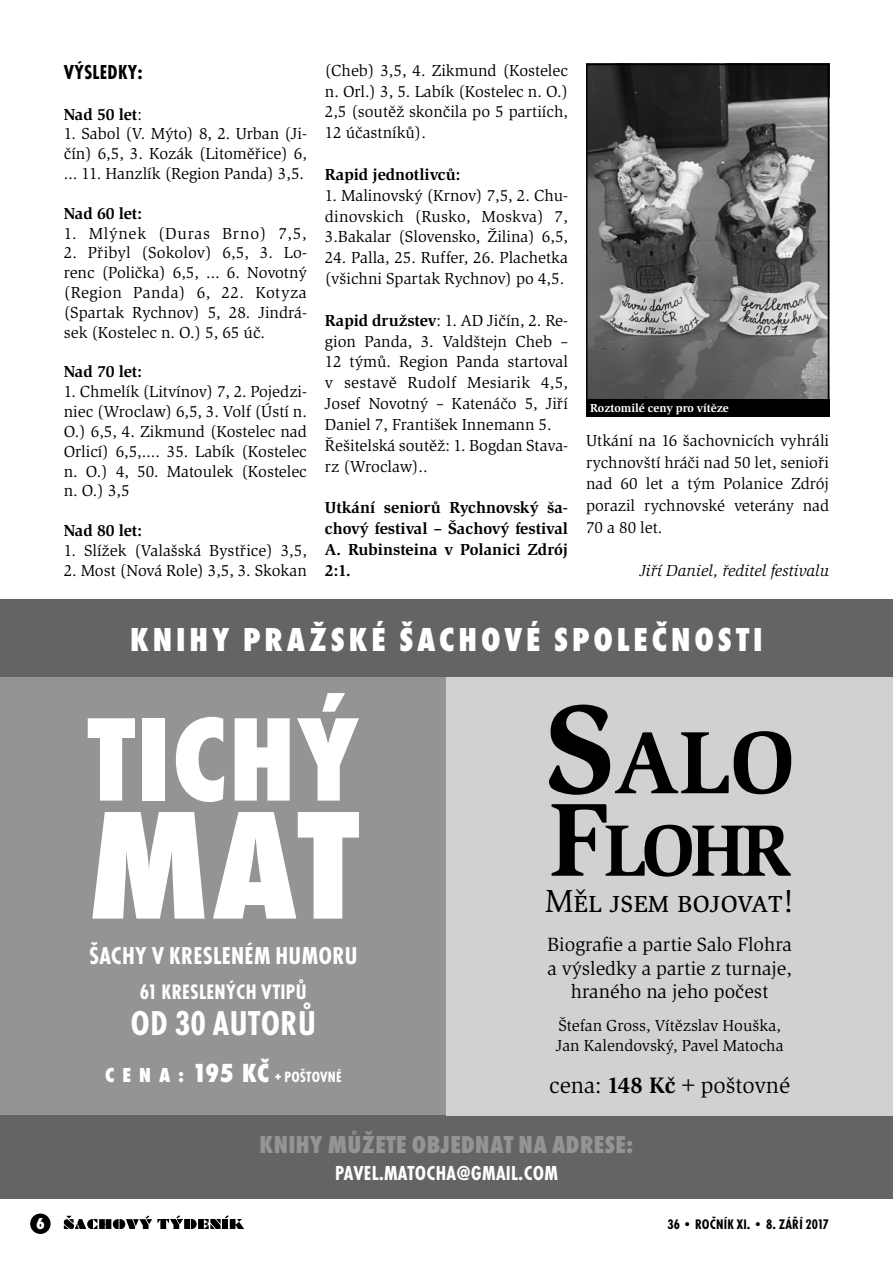
<style>
.page{position:relative;width:893px;height:1263px;background:#fff}
.page>*{position:absolute;margin:0;border:0;box-sizing:border-box;transform-origin:0 0}
.Nadpisek{font:159.75px "Futura TOT Extr Bold Cond";color:#fff}
.Nadpisek-2{font:123.45px "Futura TOT Extr Bold Cond";letter-spacing:.015em;color:#fff}
.txt{font:700 91.2px "Slimbach Itc TOT";color:#000}
.txt-2{font:700 75px "Slimbach Itc TOT";color:#000}
.Nadpisek-3{font:700 condensed 35.85px "Futura TOT";letter-spacing:.015em;color:#fff}
.Nadpisek-4{font:34.5px "Futura TOT Extr Bold Cond";letter-spacing:.115em;color:#fff}
.txt-3{font:33px "Slimbach Itc TOT";color:#000}
.Nadpisek-5{font:25.5px "Futura TOT Extr Bold Cond";letter-spacing:.015em;color:#949494}
.Nadpisek-6{font:700 condensed 25.35px "Futura TOT";letter-spacing:.015em;color:#fff}
.txt-4{font:23.1px "Slimbach Itc TOT";color:#000}
.Nadpisek-7{font:700 condensed 21.75px "Futura TOT";letter-spacing:.015em;color:#fff}
.Nadpisek-8{font:700 condensed 21px "Futura TOT";letter-spacing:.015em;color:#fff}
.Nadpisek-9{font:700 condensed 21px "Futura TOT";letter-spacing:.015em;color:#000}
.txt-5{font:19.8px "Slimbach Itc TOT";color:#000}
.txt-6{font:16.5px/20.9px "Slimbach Itc TOT";color:#000;text-align:justify}
.txt-7{font:700 16.5px/20.9px "Slimbach Itc TOT";color:#000;text-align:justify}
.podpis{font:italic 16.5px "Slimbach Itc TOT";color:#000}
.txt-8{font:16.5px "Slimbach Itc TOT";letter-spacing:.05em;color:#000}
.t1{font:16.5px "Futura TOT Extr Bold Cond";color:#fff}
.Nadpisek-10{font:700 condensed 15.45px "Futura TOT";letter-spacing:.015em;color:#fff}
.t2{font:700 condensed 14.4px "Futura TOT";letter-spacing:.015em;color:#000}
.popisek_fotky{font:700 12px "Slimbach Itc TOT";color:#fff}
.s1{font-weight:400}
.s2{font-weight:700}
.s3{font-family:"Futura TOT Extr Bold Cond";font-weight:400;font-stretch:normal;font-size:21px}
.s4{font-family:"Futura TOT Extr Bold Cond";font-weight:400;font-stretch:normal;font-size:27.15px}
.s5{font-size:130.35px}
.s6{font-size:107.25px}
</style>
<div class="page">
<div style="left:30px;top:1213px;width:21px;height:21px;background:#000;border-radius:50%"></div>
<svg style="left:64px;top:1215px;width:180px;height:14px"></svg>
<img style="left:589px;top:67px;width:237px;height:332px">
<div style="left:586px;top:64px;width:243px;height:343px;border:2px solid #000"></div>
<div style="left:586px;top:399px;width:243px;height:17px;background:#000"></div>
<div style="left:0;top:677px;width:446px;height:438px;background:#949494"></div>
<div style="left:0;top:1115px;width:893px;height:84px;background:#646464"></div>
<div style="left:0;top:600px;width:893px;height:77px;background:#646464"></div>
<div style="left:446px;top:677px;width:447px;height:438px;background:#d1d1d1"></div>
<p class="Nadpisek-9" style="left:64px;top:60px;width:80px">VÝSLEDKY:</p>
<p class="txt-7" style="left:64px;top:104px;width:80px">Nad 50 let<span class="s1">:</span></p>
<p class="txt-6" style="left:64px;top:124px;width:245px;line-height:19.8px">1. Sabol (V. Mýto) 8, 2. Urban (Ji&shy;čín) 6,5, 3. Kozák (Litoměřice) 6, … 11. Hanzlík (Region Panda) 3,5.</p>
<p class="txt-7" style="left:64px;top:203px;width:80px">Nad 60 let:</p>
<p class="txt-8" style="left:64px;top:224px;width:245px">1. Mlýnek (Duras Brno) 7,5,</p>
<p class="txt-6" style="left:64px;top:243px;width:245px;line-height:19.8px">2. Přibyl (Sokolov) 6,5, 3. Lo&shy;renc (Polička) 6,5, … 6. Novotný (Region Panda) 6, 22. Kotyza (Spartak Rychnov) 5, 28. Jindrá&shy;sek (Kostelec n. O.) 5, 65 úč.</p>
<p class="txt-7" style="left:64px;top:362px;width:80px">Nad 70 let:</p>
<p class="txt-6" style="left:64px;top:382px;width:245px;line-height:19.8px">1. Chmelík (Litvínov) 7, 2. Pojedzi&shy;niec (Wroclaw) 6,5, 3. Volf (Ústí n.<br>O.) 6,5, 4. Zikmund (Kostelec nad Orlicí) 6,5,…. 35. Labík (Kostelec n. O.) 4, 50. Matoulek (Kostelec n. O.) 3,5</p>
<p class="txt-7" style="left:64px;top:520px;width:80px">Nad 80 let:</p>
<p class="txt-6" style="left:64px;top:540px;width:245px">1. Slížek (Valašská Bystřice) 3,5,</p>
<p class="txt-6" style="left:64px;top:560px;width:245px">2. Most (Nová Role) 3,5, 3. Skokan</p>
<p class="txt-6" style="left:325px;top:60px;width:245px">(Cheb) 3,5, 4. Zikmund (Kostelec n. Orl.) 3, 5. Labík (Kostelec n. O.)<br>2,5 (soutěž skončila po 5 partiích, 12 účastníků).</p>
<p class="txt-7" style="left:325px;top:164px;width:137px">Rapid jednotlivců:</p>
<p class="txt-6" style="left:325px;top:185px;width:245px">1. Malinovský (Krnov) 7,5, 2. Chu&shy;dinovskich (Rusko, Moskva) 7, 3.Bakalar (Slovensko, Žilina) 6,5,</p>
<p class="txt-6" style="left:325px;top:247px;width:245px">24. Palla, 25. Ruffer, 26. Plachetka (všichni Spartak Rychnov) po 4,5.</p>
<p class="txt-6" style="left:325px;top:310px;width:245px"><span class="s2">Rapid družstev</span>: 1. AD Jičín, 2. Re&shy;gion Panda, 3. Valdštejn Cheb – 12 týmů. Region Panda startoval v sestavě Rudolf Mesiarik 4,5, Josef Novotný – Katenáčo 5, Jiří Daniel 7, František Innemann 5.</p>
<p class="txt-6" style="left:325px;top:435px;width:245px">Řešitelská soutěž: 1. Bogdan Stava&shy;rz (Wroclaw)..</p>
<p class="txt-7" style="left:325px;top:497px;width:245px">Utkání seniorů Rychnovský ša&shy;chový festival – Šachový festival A. Rubinsteina v Polanici Zdrój 2:1.</p>
<p class="popisek_fotky" style="left:590px;top:401px;width:140px">Roztomilé ceny pro vítěze</p>
<p class="txt-6" style="left:586px;top:430px;width:245px;line-height:21.6px">Utkání na 16 šachovnicích vyhráli rychnovští hráči nad 50 let, senioři nad 60 let a tým Polanice Zdrój porazil rychnovské veterány nad 70 a 80 let.</p>
<p class="podpis" style="left:640px;top:561px;width:191px">Jiří Daniel, ředitel festivalu</p>
<p class="Nadpisek-4" style="left:130px;top:620px;width:634px">KNIHY PRAŽSKÉ ŠACHOVÉ SPOLEČNOSTI</p>
<p class="Nadpisek-2" style="left:88px;top:691px;width:273px">TICHÝ</p>
<p class="Nadpisek" style="left:88px;top:776px;width:273px">MAT</p>
<p class="Nadpisek-6" style="left:89px;top:941px;width:270px">ŠACHY V KRESLENÉM HUMORU</p>
<p class="Nadpisek-7" style="left:140px;top:979px;width:168px">61 KRESLENÝCH VTIPŮ</p>
<p class="Nadpisek-3" style="left:131px;top:1002px;width:187px">OD 30 AUTORŮ</p>
<p class="Nadpisek-10" style="left:105px;top:1068px;width:238px"><span class="s3">C E N A :</span> <span class="s4">195 KČ</span> + POŠTOVNÉ</p>
<p class="txt" style="left:545px;top:709px;width:251px"><span class="s5">S</span>ALO</p>
<p class="txt-2" style="left:548px;top:806px;width:244px"><span class="s6">F</span>LOHR</p>
<p class="txt-3" style="left:545px;top:882px;width:251px">Měl jsem bojovat!</p>
<p class="txt-5" style="left:547px;top:933px;width:246px">Biografie a partie Salo Flohra</p>
<p class="txt-5" style="left:547px;top:956px;width:246px">a výsledky a partie z turnaje,</p>
<p class="txt-5" style="left:571px;top:980px;width:199px">hraného na jeho počest</p>
<p class="txt-6" style="left:558px;top:1015px;width:224px">Štefan Gross, Vítězslav Houška,</p>
<p class="txt-6" style="left:556px;top:1035px;width:229px">Jan Kalendovský, Pavel Matocha</p>
<p class="txt-4" style="left:549px;top:1072px;width:242px">cena: <span class="s2">148 Kč</span> + poštovné</p>
<p class="Nadpisek-5" style="left:260px;top:1130px;width:376px">KNIHY MŮŽETE OBJEDNAT NA ADRESE:</p>
<p class="Nadpisek-8" style="left:335px;top:1161px;width:224px">PAVEL.MATOCHA@GMAIL.COM</p>
<p class="t1" style="left:36px;top:1214px;width:10px">6</p>
<p class="t2" style="left:667px;top:1216px;width:163px">36 • ROČNÍK XI. • 8. ZÁŘÍ 2017</p>
</div>
